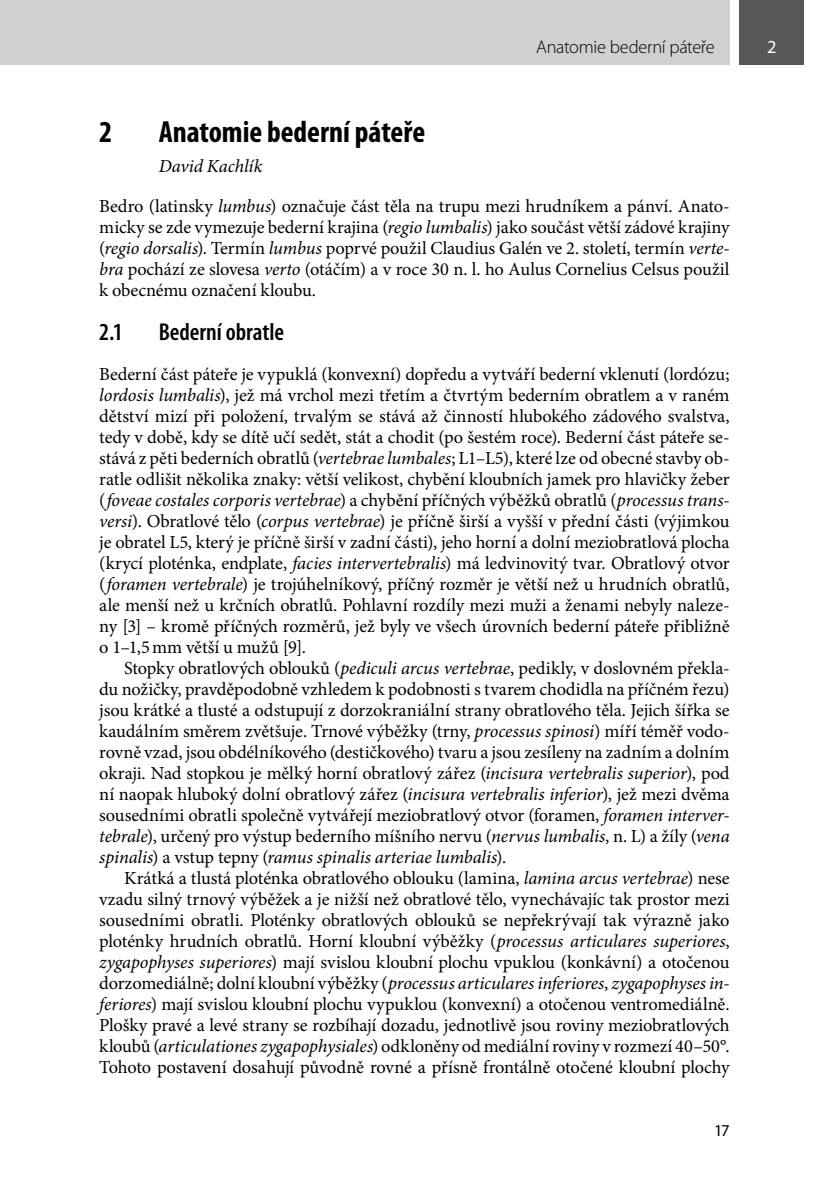
<style>
.page{position:relative;width:829px;height:1191px;background:#fff}
.page>*{position:absolute;margin:0;border:0;box-sizing:border-box;transform-origin:0 0}
.t1{font:700 condensed 30.62px "Myriad Pro";color:#000}
.t2{font:600 condensed 24.5px "Myriad Pro";color:#000}
.t3{font:18.38px/21px "Minion Pro";letter-spacing:-.005em;color:#000;text-align:justify}
.t4{font:300 18.38px "Myriad Pro";letter-spacing:-.015em;color:#000}
.t5{font:18.38px "Myriad Pro";color:#fff}
.t6{font:16.62px "Myriad Pro";color:#000}
.s1{font-style:italic}
</style>
<div class="page">
<div style="left:739px;top:0;width:65px;height:64px;background:#575756"></div>
<div style="left:0;top:0;width:729px;height:64px;background:#d0d0d0"></div>
<p class="t4" style="left:536px;top:37px;width:180px">Anatomie bederní páteře</p>
<p class="t5" style="left:767px;top:36px;width:11px">2</p>
<h1 class="t1" style="left:99px;top:113px;width:15px">2</h1>
<h1 class="t1" style="left:159px;top:113px;width:268px">Anatomie bederní páteře</h1>
<p class="t3" style="left:99px;top:147px;width:632px;line-height:39.4px;text-indent:60px"><span class="s1">David Kachlík<br></span>Bedro (latinsky <span class="s1">lumbus</span>) označuje část těla na trupu mezi hrudníkem a pánví. Anato-</p>
<p class="t3" style="left:99px;top:216px;width:632px">micky se zde vymezuje bederní krajina (<span class="s1">regio lumbalis</span>) jako součást větší zádové krajiny (<span class="s1">regio dorsalis</span>). Termín <span class="s1">lumbus</span> poprvé použil Claudius Galén ve 2. století, termín <span class="s1">verte&shy;bra</span> pochází ze slovesa <span class="s1">verto</span> (otáčím) a v roce 30 n. l. ho Aulus Cornelius Celsus použil k obecnému označení kloubu.</p>
<h2 class="t2" style="left:99px;top:319px;width:25px">2.1</h2>
<h2 class="t2" style="left:159px;top:319px;width:127px">Bederní obratle</h2>
<p class="t3" style="left:99px;top:363px;width:632px">Bederní část páteře je vypuklá (konvexní) dopředu a vytváří bederní vklenutí (lordózu; <span class="s1">lordosis lumbalis</span>), jež má vrchol mezi třetím a čtvrtým bederním obratlem a v raném dětství mizí při položení, trvalým se stává až činností hlubokého zádového svalstva, tedy v době, kdy se dítě učí sedět, stát a chodit (po šestém roce). Bederní část páteře se&shy;stává z pěti bederních obratlů (<span class="s1">vertebrae lumbales</span>; L1–L5), které lze od obecné stavby ob&shy;ratle odlišit několika znaky: větší velikost, chybění kloubních jamek pro hlavičky žeber (<span class="s1">foveae costales corporis vertebrae</span>) a chybění příčných výběžků obratlů (<span class="s1">processus trans&shy;versi</span>). Obratlové tělo (<span class="s1">corpus vertebrae</span>) je příčně širší a vyšší v přední části (výjimkou je obratel L5, který je příčně širší v zadní části), jeho horní a dolní meziobratlová plocha (krycí ploténka, endplate, <span class="s1">facies intervertebralis</span>) má ledvinovitý tvar. Obratlový otvor (<span class="s1">foramen vertebrale</span>) je trojúhelníkový, příčný rozměr je větší než u hrudních obratlů, ale menší než u krčních obratlů. Pohlavní rozdíly mezi muži a ženami nebyly naleze&shy;ny [3] – kromě příčných rozměrů, jež byly ve všech úrovních bederní páteře přibližně o 1–1,5mm větší u mužů [9].</p>
<p class="t3" style="left:99px;top:657px;width:632px;text-indent:25px">Stopky obratlových oblouků (<span class="s1">pediculi arcus vertebrae</span>, pedikly, v doslovném překla&shy;du nožičky, pravděpodobně vzhledem k podobnosti s tvarem chodidla na příčném řezu) jsou krátké a tlusté a odstupují z dorzokraniální strany obratlového těla. Jejich šířka se kaudálním směrem zvětšuje. Trnové výběžky (trny, <span class="s1">processus spinosi</span>) míří téměř vodo&shy;rovně vzad, jsou obdélníkového (destičkového) tvaru a jsou zesíleny na zadním a dolním okraji. Nad stopkou je mělký horní obratlový zářez (<span class="s1">incisura vertebralis superior</span>), pod ní naopak hluboký dolní obratlový zářez (<span class="s1">incisura vertebralis inferior</span>), jež mezi dvěma sousedními obratli společně vytvářejí meziobratlový otvor (foramen, <span class="s1">foramen interver&shy;tebrale</span>), určený pro výstup bederního míšního nervu (<span class="s1">nervus lumbalis</span>, n. L) a žíly (<span class="s1">vena spinalis</span>) a vstup tepny (<span class="s1">ramus spinalis arteriae lumbalis</span>).</p>
<p class="t3" style="left:99px;top:867px;width:632px;text-indent:25px">Krátká a tlustá ploténka obratlového oblouku (lamina, <span class="s1">lamina arcus vertebrae</span>) nese vzadu silný trnový výběžek a je nižší než obratlové tělo, vynechávajíc tak prostor mezi sousedními obratli. Ploténky obratlových oblouků se nepřekrývají tak výrazně jako ploténky hrudních obratlů. Horní kloubní výběžky (<span class="s1">processus articulares superiores</span>, <span class="s1">zygapophyses superiores</span>) mají svislou kloubní plochu vpuklou (konkávní) a otočenou dorzomediálně; dolní kloubní výběžky (<span class="s1">processus articulares inferiores</span>, <span class="s1">zygapophyses in&shy;feriores</span>) mají svislou kloubní plochu vypuklou (konvexní) a otočenou ventromediálně.<br>Plošky pravé a levé strany se rozbíhají dozadu, jednotlivě jsou roviny meziobratlových kloubů (<span class="s1">articulationes zygapophysiales</span>) odkloněny od mediální roviny v rozmezí 40–50°.<br>Tohoto postavení dosahují původně rovné a přísně frontálně otočené kloubní plochy</p>
<p class="t6" style="left:714px;top:1120px;width:17px">17</p>
</div>
